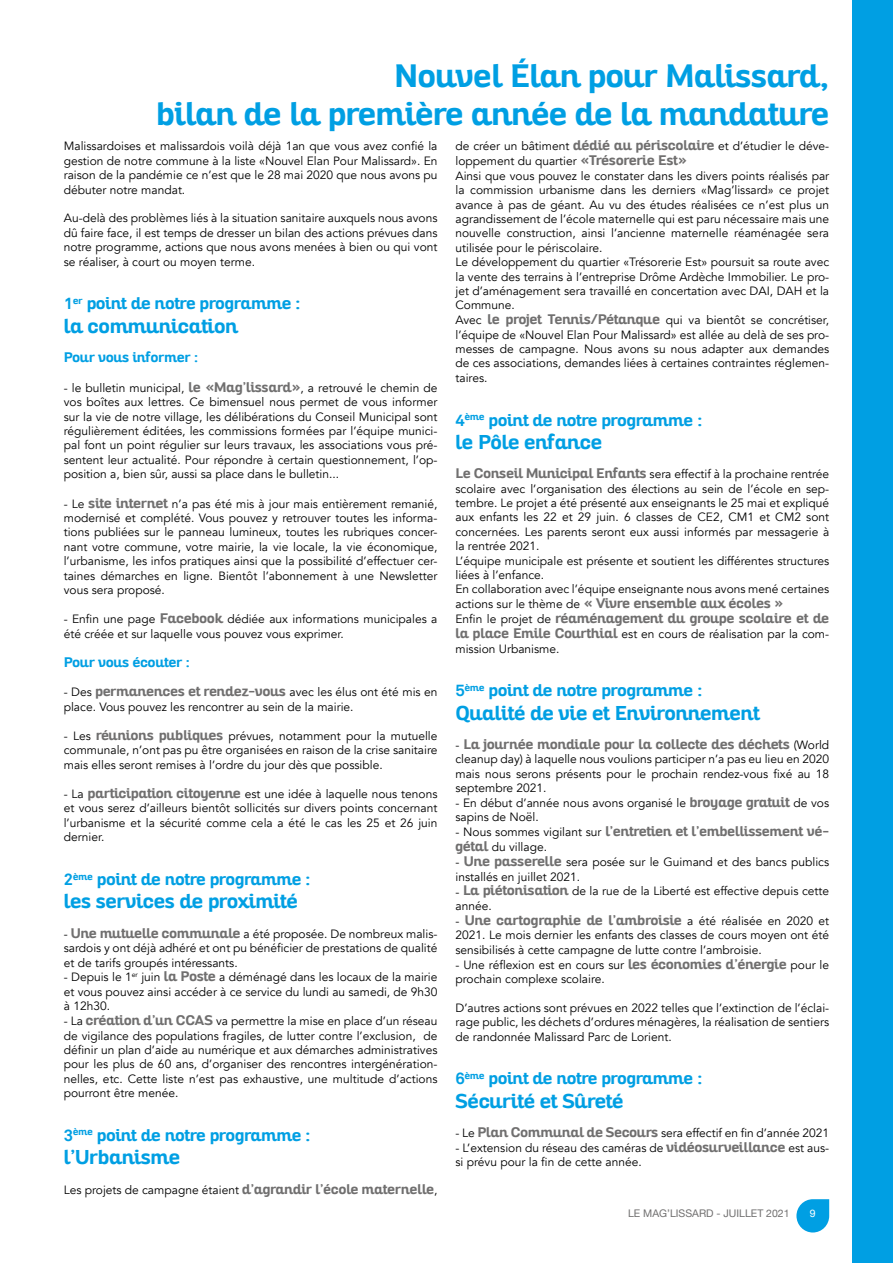
<style>
.page{position:relative;width:893px;height:1263px;background:#fff}
.page>*{position:absolute;margin:0;border:0;box-sizing:border-box;transform-origin:0 0}
.t1{font:700 31.5px/37.8px "Altair";color:#009fe3;text-align:right}
.t2{font:700 19.5px "Altair";color:#009fe3}
.t3{font:700 16.35px "Altair";color:#009fe3}
.t4{font:700 13.5px/14.9px "Altair";color:#706f6f}
.t5{font:700 13.5px "Altair";color:#009fe3}
.t6{font:12px/14.4px "Avenir";color:#000;text-align:justify}
.t7{font:10.5px "Helvetica Neue";color:#706f6f}
.t8{font:10.5px "Helvetica Neue";color:#fff}
.s1{font-family:"Akkurat"}
.s2{font-family:"Altair";font-weight:700;font-size:13.5px;color:#706f6f}
.s3{font-family:"Avenir";font-weight:400;font-size:12px;color:#000}
</style>
<div class="page">
<svg style="left:796px;top:1199px;width:33px;height:33px"></svg>
<div style="left:853px;top:0;width:40px;height:1263px;background:#009fe3"></div>
<h1 class="t1" style="left:157px;top:57px;width:674px">Nouvel Élan pour Malissard,<br>bilan de la première année de la mandature</h1>
<p class="t6" style="left:64px;top:139px;width:375px">Malissardoises et malissardois voilà déjà 1an que vous avez confié la gestion de notre commune à la liste «Nouvel Elan Pour Malissard». En raison de la pandémie ce n’est que le 28 mai 2020 que nous avons pu débuter notre mandat.</p>
<p class="t6" style="left:64px;top:211px;width:375px">Au-delà des problèmes liés à la situation sanitaire auxquels nous avons dû faire face, il est temps de dresser un bilan des actions prévues dans notre programme, actions que nous avons menées à bien ou qui vont se réaliser, à court ou moyen terme.</p>
<h3 class="t3" style="left:64px;top:293px;width:238px"><span class="s1">1</span><sup>er</sup> point de notre programme :</h3>
<h2 class="t2" style="left:64px;top:313px;width:176px">la communication</h2>
<p class="t5" style="left:64px;top:348px;width:136px">Pour vous informer :</p>
<p class="t6" style="left:64px;top:381px;width:375px">- le bulletin municipal, <span class="s2">le «Mag’lissard»</span>, a retrouvé le chemin de vos boîtes aux lettres. Ce bimensuel nous permet de vous informer sur la vie de notre village, les délibérations du Conseil Municipal sont régulièrement éditées, les commissions formées par l’équipe munici&shy;pal font un point régulier sur leurs travaux, les associations vous pré&shy;sentent leur actualité. Pour répondre à certain questionnement, l’op&shy;position a, bien sûr, aussi sa place dans le bulletin...</p>
<p class="t6" style="left:64px;top:496px;width:375px">- Le <span class="s2">site internet</span> n’a pas été mis à jour mais entièrement remanié, modernisé et complété. Vous pouvez y retrouver toutes les informa&shy;tions publiées sur le panneau lumineux, toutes les rubriques concer&shy;nant votre commune, votre mairie, la vie locale, la vie économique, l’urbanisme, les infos pratiques ainsi que la possibilité d’effectuer cer&shy;taines démarches en ligne. Bientôt l’abonnement à une Newsletter vous sera proposé.</p>
<p class="t6" style="left:64px;top:612px;width:375px">- Enfin une page <span class="s2">Facebook</span> dédiée aux informations municipales a été créée et sur laquelle vous pouvez vous exprimer.</p>
<p class="t5" style="left:64px;top:653px;width:128px">Pour vous écouter :</p>
<p class="t6" style="left:64px;top:685px;width:375px">- Des <span class="s2">permanences et rendez-vous</span> avec les élus ont été mis en place. Vous pouvez les rencontrer au sein de la mairie.</p>
<p class="t6" style="left:64px;top:729px;width:375px">- Les <span class="s2">réunions publiques</span> prévues, notamment pour la mutuelle communale, n’ont pas pu être organisées en raison de la crise sanitaire mais elles seront remises à l’ordre du jour dès que possible.</p>
<p class="t6" style="left:64px;top:787px;width:375px">- La <span class="s2">participation citoyenne</span> est une idée à laquelle nous tenons et vous serez d’ailleurs bientôt sollicités sur divers points concernant l’urbanisme et la sécurité comme cela a été le cas les 25 et 26 juin dernier.</p>
<h3 class="t3" style="left:64px;top:869px;width:248px"><span class="s1">2</span><sup>ème</sup> point de notre programme :</h3>
<h2 class="t2" style="left:64px;top:889px;width:236px">les services de proximité</h2>
<p class="t6" style="left:64px;top:926px;width:375px">- <span class="s2">Une mutuelle communale</span> a été proposée. De nombreux malis&shy;sardois y ont déjà adhéré et ont pu bénéficier de prestations de qualité et de tarifs groupés intéressants.</p>
<p class="t6" style="left:64px;top:970px;width:375px">- Depuis le 1<sup>er</sup> juin <span class="s2">la Poste</span> a déménagé dans les locaux de la mairie et vous pouvez ainsi accéder à ce service du lundi au samedi, de 9h30 à 12h30.</p>
<p class="t6" style="left:64px;top:1014px;width:375px">- La <span class="s2">création d’un CCAS</span> va permettre la mise en place d’un réseau de vigilance des populations fragiles, de lutter contre l’exclusion, de définir un plan d’aide au numérique et aux démarches administratives pour les plus de 60 ans, d’organiser des rencontres intergénération&shy;nelles, etc. Cette liste n’est pas exhaustive, une multitude d’actions pourront être menée.</p>
<h3 class="t3" style="left:64px;top:1124px;width:248px"><span class="s1">3</span><sup>ème</sup> point de notre programme :</h3>
<h2 class="t2" style="left:64px;top:1145px;width:118px">l’Urbanisme</h2>
<p class="t6" style="left:64px;top:1182px;width:375px">Les projets de campagne étaient <span class="s2">d’agrandir l’école maternelle</span>,</p>
<p class="t6" style="left:455px;top:139px;width:375px;text-align:left">de créer un bâtiment <span class="s2">dédié au périscolaire</span> et d’étudier le déve&shy;loppement du quartier <span class="s2">«Trésorerie Est»<br></span>Ainsi que vous pouvez le constater dans les divers points réalisés par la commission urbanisme dans les derniers «Mag’lissard» ce projet avance à pas de géant. Au vu des études réalisées ce n’est plus un agrandissement de l’école maternelle qui est paru nécessaire mais une nouvelle construction, ainsi l’ancienne maternelle réaménagée sera utilisée pour le périscolaire.<br>Le développement du quartier «Trésorerie Est» poursuit sa route avec la vente des terrains à l’entreprise Drôme Ardèche Immobilier. Le pro&shy;jet d’aménagement sera travaillé en concertation avec DAI, DAH et la Commune.<br>Avec <span class="s2">le projet Tennis/Pétanque</span> qui va bientôt se concrétiser, l’équipe de «Nouvel Elan Pour Malissard» est allée au delà de ses pro&shy;messes de campagne. Nous avons su nous adapter aux demandes de ces associations, demandes liées à certaines contraintes réglemen&shy;taires.</p>
<h3 class="t3" style="left:455px;top:409px;width:248px"><span class="s1">4</span><sup>ème</sup> point de notre programme :</h3>
<h2 class="t2" style="left:455px;top:429px;width:148px">le Pôle enfance</h2>
<p class="t6" style="left:455px;top:467px;width:375px;text-align:left"><span class="s2">Le Conseil Municipal Enfants</span> sera effectif à la prochaine rentrée scolaire avec l’organisation des élections au sein de l’école en sep&shy;tembre. Le projet a été présenté aux enseignants le 25 mai et expliqué aux enfants les 22 et 29 juin. 6 classes de CE2, CM1 et CM2 sont concernées. Les parents seront eux aussi informés par messagerie à la rentrée 2021.<br>L’équipe municipale est présente et soutient les différentes structures liées à l’enfance.<br>En collaboration avec l’équipe enseignante nous avons mené certaines</p>
<p class="t4" style="left:455px;top:596px;width:375px"><span class="s3">actions sur le thème de</span> « Vivre ensemble aux écoles »<br><span class="s3">Enfin le projet de</span> réaménagement du groupe scolaire et de</p>
<p class="t6" style="left:455px;top:627px;width:375px"><span class="s2">la place Emile Courthial</span> est en cours de réalisation par la com&shy;mission Urbanisme.</p>
<h3 class="t3" style="left:455px;top:680px;width:248px"><span class="s1">5</span><sup>ème</sup> point de notre programme :</h3>
<h2 class="t2" style="left:455px;top:700px;width:306px">Qualité de vie et Environnement</h2>
<p class="t4" style="left:455px;top:737px;width:375px"><span class="s3">-</span> La journée mondiale pour la collecte des déchets <span class="s3">(World</span></p>
<p class="t6" style="left:455px;top:752px;width:375px">cleanup day) à laquelle nous voulions participer n’a pas eu lieu en 2020 mais nous serons présents pour le prochain rendez-vous fixé au 18 septembre 2021.</p>
<p class="t6" style="left:455px;top:796px;width:375px">- En début d’année nous avons organisé le <span class="s2">broyage gratuit</span> de vos sapins de Noël.</p>
<p class="t4" style="left:455px;top:824px;width:375px"><span class="s3">- Nous sommes vigilant sur</span> l’entretien et l’embellissement vé-</p>
<p class="t6" style="left:455px;top:840px;width:93px"><span class="s2">gétal</span> du village.</p>
<p class="t6" style="left:455px;top:855px;width:375px">- <span class="s2">Une passerelle</span> sera posée sur le Guimand et des bancs publics installés en juillet 2021.</p>
<p class="t6" style="left:455px;top:884px;width:375px">- <span class="s2">La piétonisation</span> de la rue de la Liberté est effective depuis cette année.</p>
<p class="t4" style="left:455px;top:913px;width:375px"><span class="s3">-</span> Une cartographie de l’ambroisie <span class="s3">a été réalisée en 2020 et</span></p>
<p class="t6" style="left:455px;top:928px;width:375px">2021. Le mois dernier les enfants des classes de cours moyen ont été sensibilisés à cette campagne de lutte contre l’ambroisie.</p>
<p class="t6" style="left:455px;top:957px;width:375px">- Une réflexion est en cours sur <span class="s2">les économies d’énergie</span> pour le prochain complexe scolaire.</p>
<p class="t6" style="left:455px;top:1000px;width:375px">D’autres actions sont prévues en 2022 telles que l’extinction de l’éclai&shy;rage public, les déchets d’ordures ménagères, la réalisation de sentiers de randonnée Malissard Parc de Lorient.</p>
<h3 class="t3" style="left:455px;top:1068px;width:248px"><span class="s1">6</span><sup>ème</sup> point de notre programme :</h3>
<h2 class="t2" style="left:455px;top:1088px;width:170px">Sécurité et Sûreté</h2>
<p class="t6" style="left:455px;top:1126px;width:375px">- Le <span class="s2">Plan Communal de Secours</span> sera effectif en fin d’année 2021</p>
<p class="t6" style="left:455px;top:1141px;width:375px">- L’extension du réseau des caméras de <span class="s2">vidéosurveillance</span> est aus&shy;si prévu pour la fin de cette année.</p>
<p class="t7" style="left:628px;top:1205px;width:163px">LE MAG’LISSARD - JUILLET 2021</p>
<p class="t8" style="left:810px;top:1206px;width:7px">9</p>
</div>
